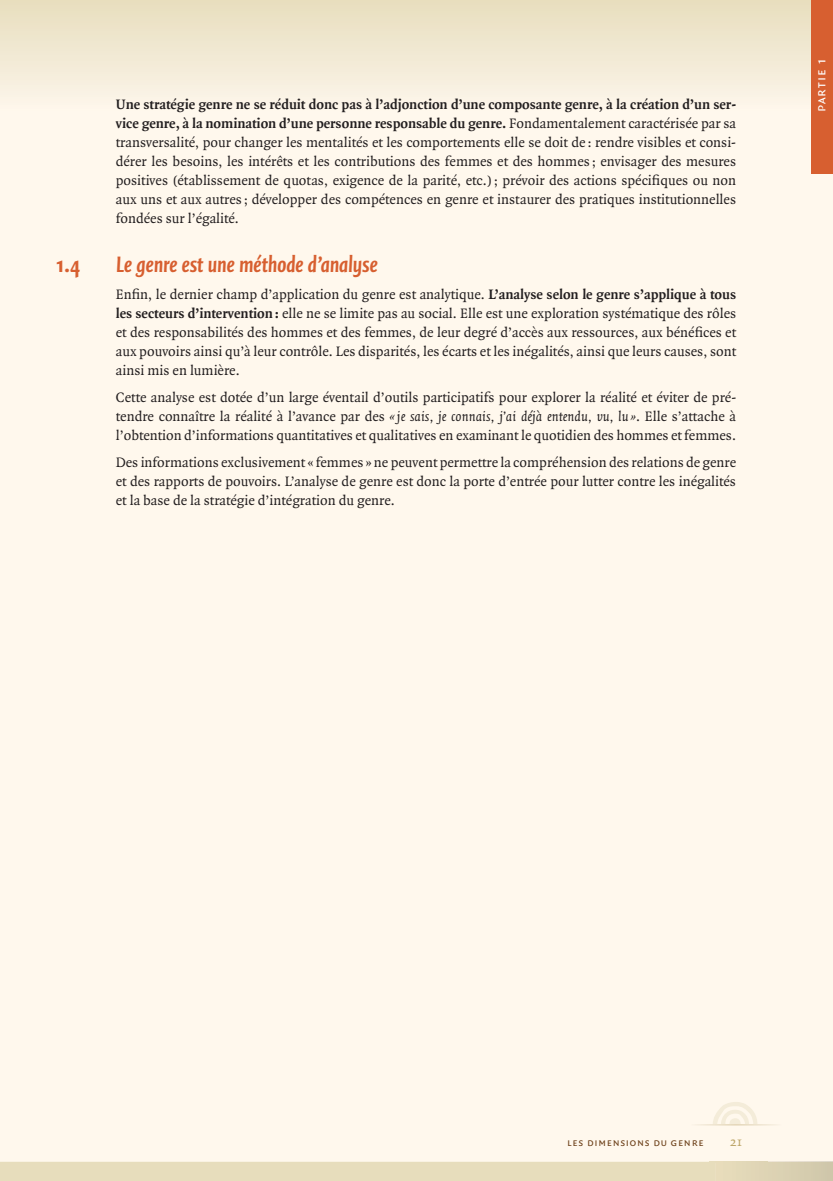
<style>
.page{position:relative;width:833px;height:1181px;background:#fff}
.page>*{position:absolute;margin:0;border:0;box-sizing:border-box;transform-origin:0 0}
.t1{font:italic 700 24px "Quadraat Sans Con";letter-spacing:-.01em;color:#d75f30}
.t2{font:700 24px "Quadraat Sans Con";color:#d75f30}
.t3{font:14.7px/19px "Quadraat";color:#231f20;text-align:justify}
.t4{font:700 14.7px "Quadraat";color:#231f20}
.t5{font:14.1px "Quadraat Sans Caps";letter-spacing:.065em;color:#fff}
.t6{font:14.1px "Quadraat";color:#bda568}
.t7{font:11.25px "Quadraat Sans Caps";letter-spacing:.065em;color:#6e421b}
.s1{font-weight:700}
.s2{font-style:italic}
</style>
<div class="page">
<div style="left:0;top:31px;width:833px;height:1149px;background:#fff8ed"></div>
<div style="left:0;top:0;width:833px;height:112px;background:linear-gradient(to bottom,#e7ddbd,#fdf6eb)"></div>
<svg style="left:713px;top:1102px;width:44px;height:22px"></svg>
<hr style="left:689px;top:1124px;width:92px;height:1px;background:#fff">
<svg style="left:0;top:1161px;width:833px;height:19px;background:#e6dcbc"></svg>
<hr style="left:715px;top:1161px;width:52px;height:1px;background:#e3d9b8">
<div style="left:810px;top:0;width:23px;height:174px;background:#d75f30"></div>
<p class="t4" style="left:116px;top:98px;width:622px">Une stratégie genre ne se réduit donc pas à l’adjonction d’une composante genre, à la création d’un ser-</p>
<p class="t3" style="left:116px;top:115px;width:621px"><span class="s1">vice genre, à la nomination d’une personne responsable du genre.</span> Fondamentalement caractérisée par sa transversalité, pour changer les mentalités et les comportements elle se doit de : rendre visibles et consi&shy;dérer les besoins, les intérêts et les contributions des femmes et des hommes ; envisager des mesures positives (établissement de quotas, exigence de la parité, etc.) ; prévoir des actions spécifiques ou non aux uns et aux autres ; développer des compétences en genre et instaurer des pratiques institutionnelles fondées sur l’égalité.</p>
<h1 class="t2" style="left:56px;top:255px;width:26px">1.4</h1>
<h1 class="t1" style="left:116px;top:254px;width:263px">Le genre est une méthode d’analyse</h1>
<p class="t3" style="left:116px;top:285px;width:622px">Enfin, le dernier champ d’application du genre est analytique. <span class="s1">L’analyse selon le genre s’applique à tous les secteurs d’intervention :</span> elle ne se limite pas au social. Elle est une exploration systématique des rôles et des responsabilités des hommes et des femmes, de leur degré d’accès aux ressources, aux bénéfices et aux pouvoirs ainsi qu’à leur contrôle. Les disparités, les écarts et les inégalités, ainsi que leurs causes, sont ainsi mis en lumière.</p>
<p class="t3" style="left:116px;top:389px;width:622px">Cette analyse est dotée d’un large éventail d’outils participatifs pour explorer la réalité et éviter de pré&shy;tendre connaître la réalité à l’avance par des <span class="s2">« je sais, je connais, j’ai déjà entendu, vu, lu »</span>. Elle s’attache à l’obtention d’informations quantitatives et qualitatives en examinant le quotidien des hommes et femmes.</p>
<p class="t3" style="left:116px;top:454px;width:622px">Des informations exclusivement « femmes » ne peuvent permettre la compréhension des relations de genre et des rapports de pouvoirs. L’analyse de genre est donc la porte d’entrée pour lutter contre les inégalités et la base de la stratégie d’intégration du genre.</p>
<p class="t5" style="left:812px;top:112px;width:55px;rotate:-90deg">partie 1</p>
<p class="t7" style="left:567px;top:1134px;width:138px">les dimensions du genre</p>
<p class="t6" style="left:729px;top:1135px;width:14px">21</p>
</div>
